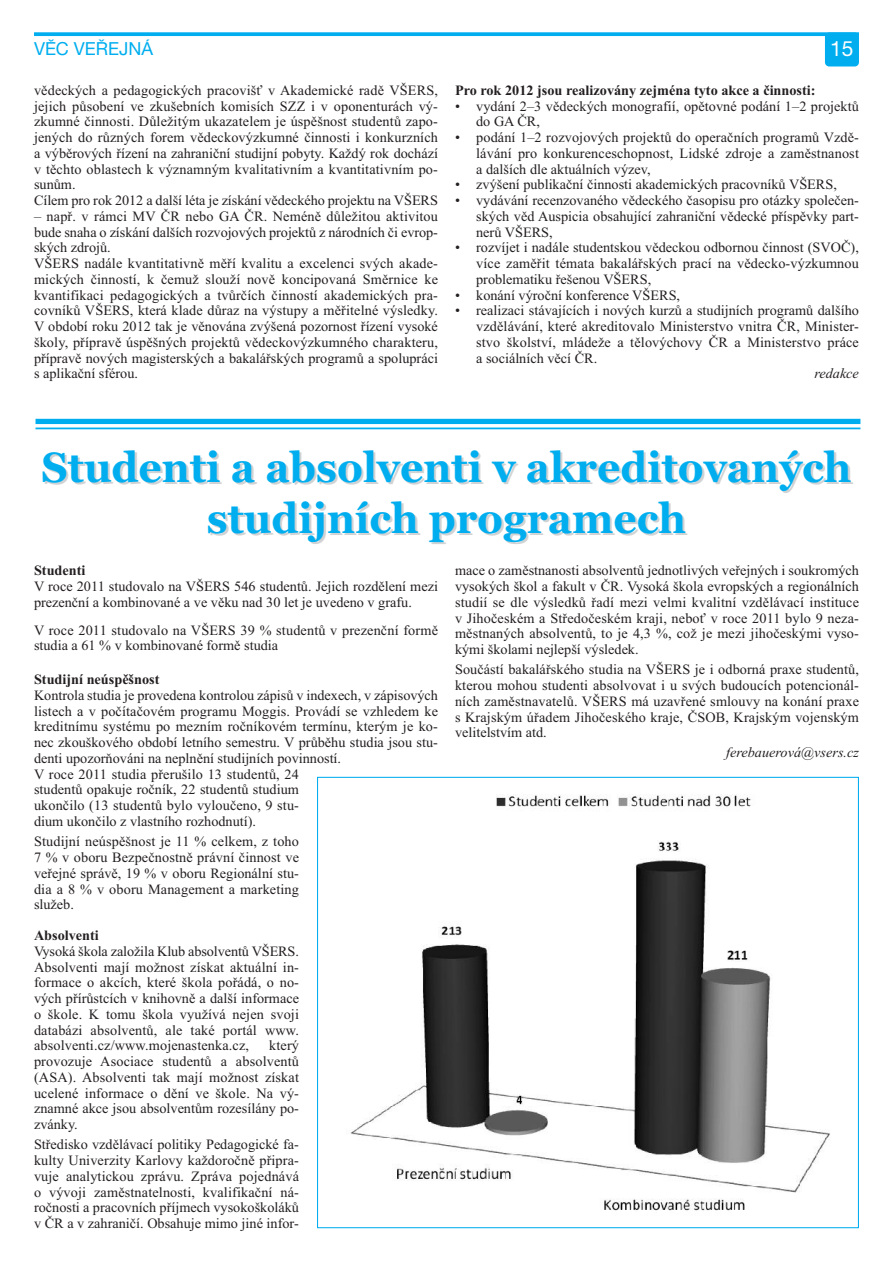
<style>
.page{position:relative;width:893px;height:1263px;background:#fff}
.page>*{position:absolute;margin:0;border:0;box-sizing:border-box;transform-origin:0 0}
.t1{font:700 42px/51px "Georgia";color:#00aeef;text-align:center}
.t2{font:21px "Helvetica Neue CE";color:#fff}
.t3{font:18px "Helvetica Neue CE";color:#00aeef}
.t4{font:14.25px/15.8px "Times New Roman";letter-spacing:.005em;color:#231f20;text-align:justify}
.t5{font:700 14.25px "Times New Roman";color:#231f20}
.t6{font:italic 14.25px "Times New Roman";color:#231f20}
</style>
<div class="page">
<svg style="left:34px;top:32px;width:825px;height:4px;background:#12b3f0"></svg>
<div style="left:825px;top:32px;width:34px;height:34px;background:#00aeef;border-radius:4px"></div>
<div style="left:36px;top:419px;width:824px;height:5px;background:#00aeef"></div>
<hr style="left:36px;top:427px;width:824px;height:2px;background:#00aeef">
<img style="left:350px;top:794px;width:480px;height:417px">
<p class="t3" style="left:34px;top:43px;width:121px">VĚC VEŘEJNÁ</p>
<h2 class="t2" style="left:830px;top:41px;width:25px">15</h2>
<p class="t4" style="left:34px;top:82px;width:405px;text-align:left">vědeckých a pedagogických pracovišť v Akademické radě VŠERS, jejich působení ve zkušebních komisích SZZ i v oponenturách vý&shy;zkumné činnosti. Důležitým ukazatelem je úspěšnost studentů zapo&shy;jených do různých forem vědeckovýzkumné činnosti i konkurzních a výběrových řízení na zahraniční studijní pobyty. Každý rok dochází v těchto oblastech k významným kvalitativním a kvantitativním po&shy;sunům.<br>Cílem pro rok 2012 a další léta je získání vědeckého projektu na VŠERS</p>
<p class="t4" style="left:34px;top:208px;width:405px;text-align:left">– např. v rámci MV ČR nebo GA ČR. Neméně důležitou aktivitou bude snaha o získání dalších rozvojových projektů z národních či evrop&shy;ských zdrojů.<br>VŠERS nadále kvantitativně měří kvalitu a excelenci svých akade&shy;mických činností, k čemuž slouží nově koncipovaná Směrnice ke kvantifikaci pedagogických a tvůrčích činností akademických pra&shy;covníků VŠERS, která klade důraz na výstupy a měřitelné výsledky.<br>V období roku 2012 tak je věnována zvýšená pozornost řízení vysoké školy, přípravě úspěšných projektů vědeckovýzkumného charakteru, přípravě nových magisterských a bakalářských programů a spolupráci s aplikační sférou.</p>
<p class="t5" style="left:455px;top:82px;width:362px">Pro rok 2012 jsou realizovány zejména tyto akce a činnosti:</p>
<p class="t4" style="left:476px;top:98px;width:384px;text-indent:-21px">• vydání 2–3 vědeckých monografií, opětovné podání 1–2 projektů do GA ČR,</p>
<p class="t4" style="left:476px;top:129px;width:384px;text-indent:-21px">• podání 1–2 rozvojových projektů do operačních programů Vzdě&shy;lávání pro konkurenceschopnost, Lidské zdroje a zaměstnanost a dalších dle aktuálních výzev,</p>
<p class="t4" style="left:455px;top:177px;width:383px">• zvýšení publikační činnosti akademických pracovníků VŠERS,</p>
<p class="t4" style="left:476px;top:192px;width:384px;text-indent:-21px">• vydávání recenzovaného vědeckého časopisu pro otázky společen&shy;ských věd Auspicia obsahující zahraniční vědecké příspěvky part&shy;nerů VŠERS,</p>
<p class="t4" style="left:476px;top:240px;width:384px;text-indent:-21px">• rozvíjet i nadále studentskou vědeckou odbornou činnost (SVOČ), více zaměřit témata bakalářských prací na vědecko-výzkumnou problematiku řešenou VŠERS,</p>
<p class="t4" style="left:455px;top:287px;width:227px">• konání výroční konference VŠERS,</p>
<p class="t4" style="left:476px;top:303px;width:384px;text-indent:-21px">• realizaci stávajících i nových kurzů a studijních programů dalšího vzdělávání, které akreditovalo Ministerstvo vnitra ČR, Minister&shy;stvo školství, mládeže a tělovýchovy ČR a Ministerstvo práce a sociálních věcí ČR.</p>
<p class="t6" style="left:814px;top:365px;width:46px">redakce</p>
<h1 class="t1" style="left:41px;top:442px;width:812px">Studenti a absolventi v akreditovaných studijních programech</h1>
<p class="t5" style="left:34px;top:562px;width:53px">Studenti</p>
<p class="t4" style="left:34px;top:578px;width:405px">V roce 2011 studovalo na VŠERS 546 studentů. Jejich rozdělení mezi prezenční a kombinované a ve věku nad 30 let je uvedeno v grafu.</p>
<p class="t4" style="left:34px;top:622px;width:405px">V roce 2011 studovalo na VŠERS 39 % studentů v prezenční formě studia a 61 % v kombinované formě studia</p>
<p class="t5" style="left:34px;top:671px;width:127px">Studijní neúspěšnost</p>
<p class="t4" style="left:34px;top:687px;width:405px;text-align:left">Kontrola studia je provedena kontrolou zápisů v indexech, v zápisových listech a v počítačovém programu Moggis. Provádí se vzhledem ke kreditnímu systému po mezním ročníkovém termínu, kterým je ko&shy;nec zkouškového období letního semestru. V průběhu studia jsou stu&shy;denti upozorňováni na neplnění studijních povinností.<br>V roce 2011 studia přerušilo 13 studentů, 24<br>studentů opakuje ročník, 22 studentů studium<br>ukončilo (13 studentů bylo vyloučeno, 9 stu-<br>dium ukončilo z vlastního rozhodnutí).</p>
<p class="t4" style="left:34px;top:833px;width:266px">Studijní neúspěšnost je 11 % celkem, z toho 7 % v oboru Bezpečnostně právní činnost ve veřejné správě, 19 % v oboru Regionální stu&shy;dia a 8 % v oboru Management a marketing služeb.</p>
<p class="t5" style="left:34px;top:927px;width:66px">Absolventi</p>
<p class="t4" style="left:34px;top:943px;width:266px">Vysoká škola založila Klub absolventů VŠERS.<br>Absolventi mají možnost získat aktuální in&shy;formace o akcích, které škola pořádá, o no&shy;vých přírůstcích v knihovně a další informace o škole. K tomu škola využívá nejen svoji databázi absolventů, ale také portál www. absolventi.cz/www.mojenastenka.cz,</p>
<p class="t4" style="left:455px;top:563px;width:405px">mace o zaměstnanosti absolventů jednotlivých veřejných i soukromých vysokých škol a fakult v ČR. Vysoká škola evropských a regionálních studií se dle výsledků řadí mezi velmi kvalitní vzdělávací instituce v Jihočeském a Středočeském kraji, neboť v roce 2011 bylo 9 neza&shy;městnaných absolventů, to je 4,3 %, což je mezi jihočeskými vyso&shy;kými školami nejlepší výsledek.</p>
<p class="t4" style="left:455px;top:662px;width:405px">Součástí bakalářského studia na VŠERS je i odborná praxe studentů, kterou mohou studenti absolvovat i u svých budoucích potencionál&shy;ních zaměstnavatelů. VŠERS má uzavřené smlouvy na konání praxe s Krajským úřadem Jihočeského kraje, ČSOB, Krajským vojenským velitelstvím atd.</p>
<p class="t6" style="left:726px;top:744px;width:134px">ferebauerová@vsers.cz</p>
<p class="t4" style="left:34px;top:1037px;width:266px;text-indent:235px">který provozuje Asociace studentů a absolventů (ASA). Absolventi tak mají možnost získat ucelené informace o dění ve škole. Na vý&shy;znamné akce jsou absolventům rozesílány po&shy;zvánky.</p>
<p class="t4" style="left:34px;top:1136px;width:266px">Středisko vzdělávací politiky Pedagogické fa&shy;kulty Univerzity Karlovy každoročně připra&shy;vuje analytickou zprávu. Zpráva pojednává o vývoji zaměstnatelnosti, kvalifikační ná&shy;ročnosti a pracovních příjmech vysokoškoláků v ČR a v zahraničí. Obsahuje mimo jiné infor-</p>
</div>
